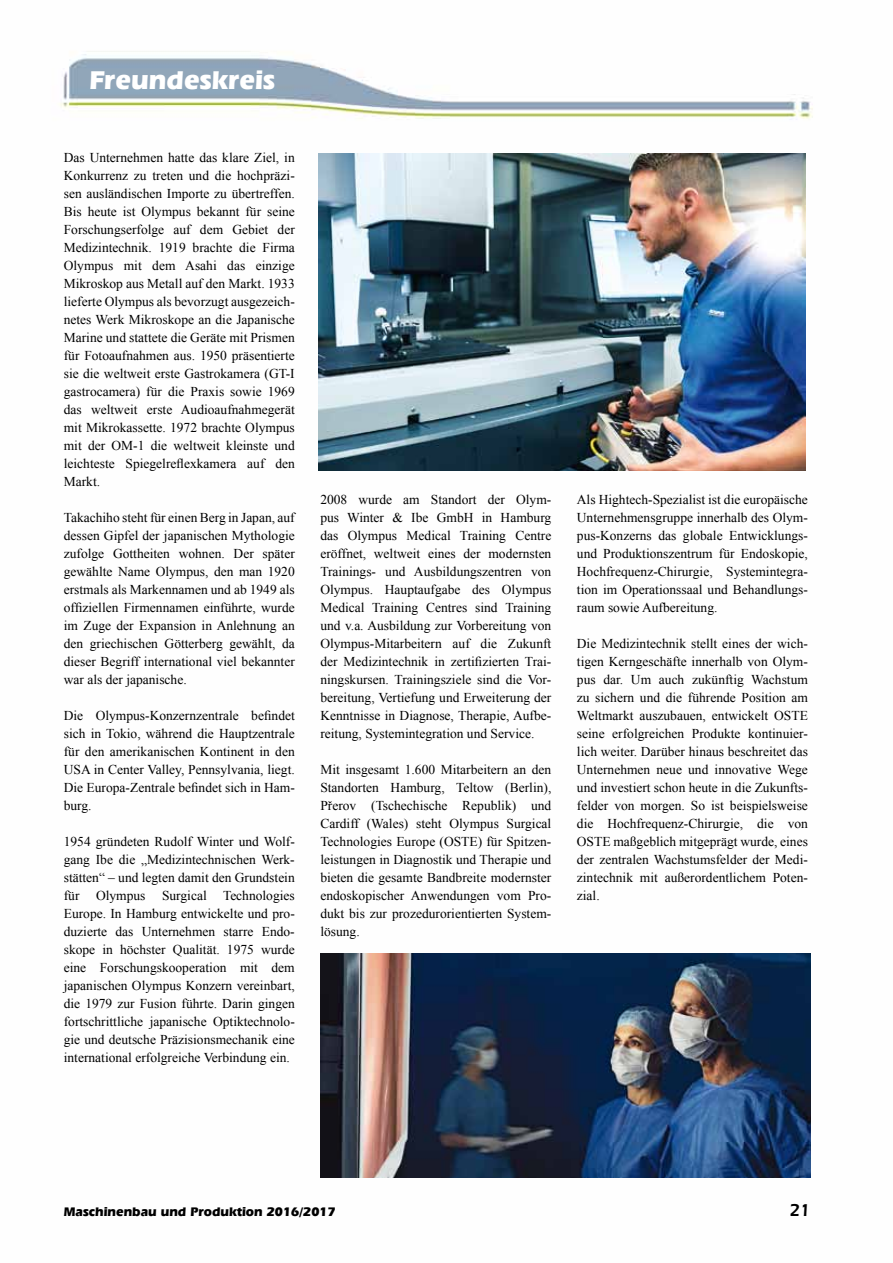
<style>
.page{position:relative;width:893px;height:1263px;background:#fff}
.page>*{position:absolute;margin:0;border:0;box-sizing:border-box;transform-origin:0 0}
.t1{font:700 27px "Eras IT Cby BT";color:#fff}
.t2{font:600 18px "Eras IT Cby BT";color:#000}
.t3{font:13.5px/18px "Times New Roman";color:#000;text-align:justify}
.t4{font:700 13.05px "Eras IT Cby BT";color:#000}
</style>
<div class="page">
<img style="left:60px;top:51px;width:753px;height:903px">
<img style="left:320px;top:954px;width:491px;height:224px">
<img style="left:318px;top:153px;width:488px;height:317px">
<h1 class="t1" style="left:90px;top:63px;width:187px">Freundeskreis</h1>
<p class="t3" style="left:64px;top:148px;width:233px">Das Unternehmen hatte das klare Ziel, in Konkurrenz zu treten und die hochpräzi&shy;sen ausländischen Importe zu übertreffen.<br>Bis heute ist Olympus bekannt für seine Forschungserfolge auf dem Gebiet der Medizintechnik. 1919 brachte die Firma Olympus mit dem Asahi das einzige Mikroskop aus Metall auf den Markt. 1933 lieferte Olympus als bevorzugt ausgezeich&shy;netes Werk Mikroskope an die Japanische Marine und stattete die Geräte mit Prismen für Fotoaufnahmen aus. 1950 präsentierte sie die weltweit erste Gastrokamera (GT-I gastrocamera) für die Praxis sowie 1969 das weltweit erste Audioaufnahmegerät mit Mikrokassette. 1972 brachte Olympus mit der OM-1 die weltweit kleinste und leichteste Spiegelreflexkamera auf den Markt.</p>
<p class="t3" style="left:64px;top:508px;width:233px">Takachiho steht für einen Berg in Japan, auf dessen Gipfel der japanischen Mythologie zufolge Gottheiten wohnen. Der später gewählte Name Olympus, den man 1920 erstmals als Markennamen und ab 1949 als offiziellen Firmennamen einführte, wurde im Zuge der Expansion in Anlehnung an den griechischen Götterberg gewählt, da dieser Begriff international viel bekannter war als der japanische.</p>
<p class="t3" style="left:64px;top:706px;width:233px">Die Olympus-Konzernzentrale befindet sich in Tokio, während die Hauptzentrale für den amerikanischen Kontinent in den USA in Center Valley, Pennsylvania, liegt.<br>Die Europa-Zentrale befindet sich in Ham&shy;burg.</p>
<p class="t3" style="left:64px;top:832px;width:233px">1954 gründeten Rudolf Winter und Wolf&shy;gang Ibe die „Medizintechnischen Werk&shy;stätten“ – und legten damit den Grundstein für Olympus Surgical Technologies Europe. In Hamburg entwickelte und pro&shy;duzierte das Unternehmen starre Endo&shy;skope in höchster Qualität. 1975 wurde eine Forschungskooperation mit dem japanischen Olympus Konzern vereinbart, die 1979 zur Fusion führte. Darin gingen fortschrittliche japanische Optiktechnolo&shy;gie und deutsche Präzisionsmechanik eine international erfolgreiche Verbindung ein.</p>
<p class="t3" style="left:320px;top:490px;width:233px">2008 wurde am Standort der Olym&shy;pus Winter &amp; Ibe GmbH in Hamburg das Olympus Medical Training Centre eröffnet, weltweit eines der modernsten Trainings- und Ausbildungszentren von Olympus. Hauptaufgabe des Olympus Medical Training Centres sind Training und v.a. Ausbildung zur Vorbereitung von Olympus-Mitarbeitern auf die Zukunft der Medizintechnik in zertifizierten Trai&shy;ningskursen. Trainingsziele sind die Vor&shy;bereitung, Vertiefung und Erweiterung der Kenntnisse in Diagnose, Therapie, Aufbe&shy;reitung, Systemintegration und Service.</p>
<p class="t3" style="left:320px;top:760px;width:233px">Mit insgesamt 1.600 Mitarbeitern an den Standorten Hamburg, Teltow (Berlin), Přerov (Tschechische Republik) und Cardiff (Wales) steht Olympus Surgical Technologies Europe (OSTE) für Spitzen&shy;leistungen in Diagnostik und Therapie und bieten die gesamte Bandbreite modernster endoskopischer Anwendungen vom Pro&shy;dukt bis zur prozedurorientierten System&shy;lösung.</p>
<p class="t3" style="left:577px;top:490px;width:233px">Als Hightech-Spezialist ist die europäische Unternehmensgruppe innerhalb des Olym&shy;pus-Konzerns das globale Entwicklungs&shy;und Produktionszentrum für Endoskopie, Hochfrequenz-Chirurgie, Systemintegra&shy;tion im Operationssaal und Behandlungs&shy;raum sowie Aufbereitung.</p>
<p class="t3" style="left:577px;top:634px;width:233px">Die Medizintechnik stellt eines der wich&shy;tigen Kerngeschäfte innerhalb von Olym&shy;pus dar. Um auch zukünftig Wachstum zu sichern und die führende Position am Weltmarkt auszubauen, entwickelt OSTE seine erfolgreichen Produkte kontinuier&shy;lich weiter. Darüber hinaus beschreitet das Unternehmen neue und innovative Wege und investiert schon heute in die Zukunfts&shy;felder von morgen. So ist beispielsweise die Hochfrequenz-Chirurgie, die von OSTE maßgeblich mitgeprägt wurde, eines der zentralen Wachstumsfelder der Medi&shy;zintechnik mit außerordentlichem Poten&shy;zial.</p>
<p class="t4" style="left:64px;top:1204px;width:274px">Maschinenbau und Produktion 2016/2017</p>
<h2 class="t2" style="left:789px;top:1199px;width:23px">21</h2>
</div>
